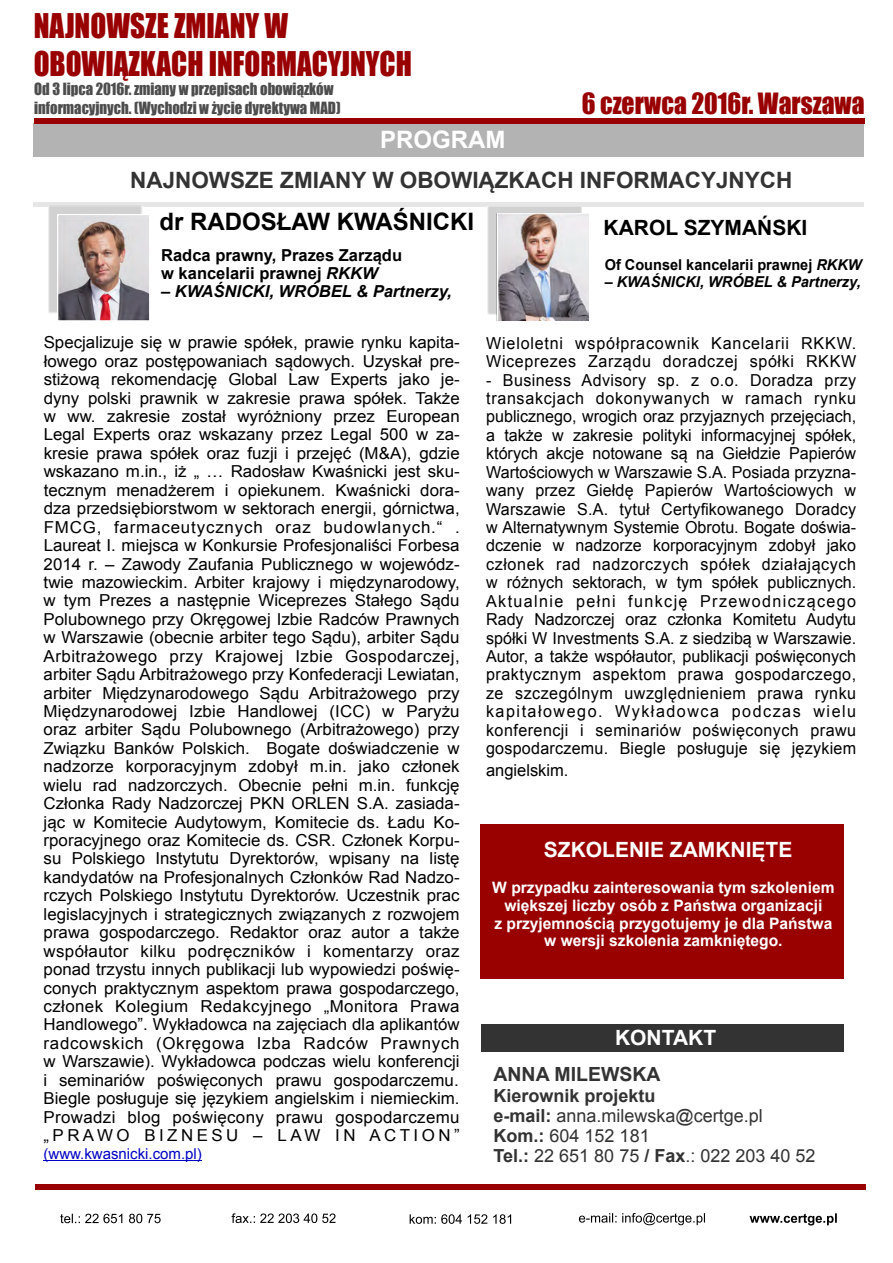
<style>
.page{position:relative;width:893px;height:1263px;background:#fff}
.page>*{position:absolute;margin:0;border:0;box-sizing:border-box;transform-origin:0 0}
.t1{font:31.35px/38.1px "Impact";color:#900;scale:.93 1}
.t2{font:26.85px "Impact";color:#900;scale:.95 1}
.t3{font:700 24px "Arial";color:#000}
.t4{font:700 24px "Arial";color:#fff}
.t5{font:700 22.5px "Arial";color:#333}
.t6{font:700 21px "Arial";color:#fff}
.t7{font:700 21px "Arial";color:#000}
.t8{font:700 19.5px "Arial";color:#333}
.t9{font:18px/20.1px "Arial";color:#333}
.t10{font:16.5px/18.5px "Arial";letter-spacing:.04em;color:#000;text-align:justify}
.t11{font:700 16.5px/18.5px "Arial";color:#000}
.t12{font:italic 700 16.5px "Arial";color:#000}
.t13{font:16.5px "Arial";color:#000}
.t14{font:700 15.75px/17.5px "Arial";color:#fff;text-align:center}
.t15{font:15.45px/18.9px "Impact";color:#4d4d4d;scale:.95 1}
.t16{font:700 15px "Arial";color:#000}
.t17{font:italic 700 15px "Arial";color:#000}
.t18{font:15px "Arial";color:#0000c4}
.s1{font-style:italic}
.s2{font-weight:700}
</style>
<div class="page">
<hr style="left:34px;top:202px;width:830px;height:4px;background:#e6e6e6">
<div style="left:34px;top:124px;width:830px;height:33px;background:#b3b3b3"></div>
<div style="left:34px;top:119px;width:831px;height:5px;background:#900"></div>
<img style="left:48px;top:205px;width:94px;height:108px">
<img style="left:59px;top:216px;width:89px;height:103px">
<div style="left:57px;top:214px;width:93px;height:107px;border:1px solid #fff"></div>
<svg style="left:60px;top:1214px;width:101px;height:9px"></svg>
<svg style="left:232px;top:1213px;width:103px;height:10px"></svg>
<svg style="left:410px;top:1214px;width:101px;height:10px"></svg>
<svg style="left:579px;top:1213px;width:126px;height:12px"></svg>
<svg style="left:749px;top:1213px;width:88px;height:12px"></svg>
<hr style="left:44px;top:1160px;width:158px;height:1px;background:#0000c4">
<img style="left:487px;top:206px;width:94px;height:109px">
<img style="left:497px;top:213px;width:92px;height:107px">
<div style="left:481px;top:824px;width:363px;height:154px;background:#900"></div>
<div style="left:481px;top:1024px;width:362px;height:28px;background:#333"></div>
<div style="left:36px;top:1185px;width:830px;height:5px;background:#900"></div>
<h1 class="t1" style="left:34px;top:8px;width:408px">NAJNOWSZE ZMIANY W<br>OBOWIĄZKACH INFORMACYJNYCH</h1>
<p class="t15" style="left:34px;top:80px;width:324px">Od 3 lipca 2016r. zmiany w przepisach obowiązków informacyjnych. (Wychodzi w życie dyrektywa MAD)</p>
<h2 class="t2" style="left:582px;top:93px;width:299px">6 czerwca 2016r. Warszawa</h2>
<h3 class="t4" style="left:380px;top:131px;width:127px">PROGRAM</h3>
<h3 class="t5" style="left:130px;top:171px;width:664px">NAJNOWSZE ZMIANY W OBOWIĄZKACH INFORMACYJNYCH</h3>
<h3 class="t3" style="left:159px;top:213px;width:316px">dr RADOSŁAW KWAŚNICKI</h3>
<p class="t11" style="left:161px;top:247px;width:242px">Radca prawny, Prazes Zarządu w kancelarii prawnej <span class="s1">RKKW</span></p>
<p class="t12" style="left:161px;top:285px;width:292px">– KWAŚNICKI, WRÓBEL &amp; Partnerzy,</p>
<p class="t10" style="left:44px;top:335px;width:418px">Specjalizuje się w prawie spółek, prawie rynku kapita&shy;łowego oraz postępowaniach sądowych. Uzyskał pre&shy;stiżową rekomendację Global Law Experts jako je&shy;dyny polski prawnik w zakresie prawa spółek. Także w ww. zakresie został wyróżniony przez European Legal Experts oraz wskazany przez Legal 500 w za&shy;kresie prawa spółek oraz fuzji i przejęć (M&amp;A), gdzie wskazano m.in., iż „ … Radosław Kwaśnicki jest sku&shy;tecznym menadżerem i opiekunem. Kwaśnicki dora&shy;dza przedsiębiorstwom w sektorach energii, górnictwa, FMCG, farmaceutycznych oraz budowlanych.“ .<br>Laureat I. miejsca w Konkursie Profesjonaliści Forbesa 2014 r. – Zawody Zaufania Publicznego w wojewódz&shy;twie mazowieckim. Arbiter krajowy i międzynarodowy, w tym Prezes a następnie Wiceprezes Stałego Sądu Polubownego przy Okręgowej Izbie Radców Prawnych w Warszawie (obecnie arbiter tego Sądu), arbiter Sądu Arbitrażowego przy Krajowej Izbie Gospodarczej, arbiter Sądu Arbitrażowego przy Konfederacji Lewiatan, arbiter Międzynarodowego Sądu Arbitrażowego przy Międzynarodowej Izbie Handlowej (ICC) w Paryżu oraz arbiter Sądu Polubownego (Arbitrażowego) przy Związku Banków Polskich. Bogate doświadczenie w nadzorze korporacyjnym zdobył m.in. jako członek wielu rad nadzorczych. Obecnie pełni m.in. funkcję Członka Rady Nadzorczej PKN ORLEN S.A. zasiada&shy;jąc w Komitecie Audytowym, Komitecie ds. Ładu Ko&shy;rporacyjnego oraz Komitecie ds. CSR. Członek Korpu&shy;su Polskiego Instytutu Dyrektorów, wpisany na listę kandydatów na Profesjonalnych Członków Rad Nadzo&shy;rczych Polskiego Instytutu Dyrektorów. Uczestnik prac legislacyjnych i strategicznych związanych z rozwojem prawa gospodarczego. Redaktor oraz autor a także współautor kilku podręczników i komentarzy oraz ponad trzystu innych publikacji lub wypowiedzi poświę&shy;conych praktycznym aspektom prawa gospodarczego, członek Kolegium Redakcyjnego „Monitora Prawa Handlowego”. Wykładowca na zajęciach dla aplikantów radcowskich (Okręgowa Izba Radców Prawnych w Warszawie). Wykładowca podczas wielu konferencji i seminariów poświęconych prawu gospodarczemu.<br>Biegle posługuje się językiem angielskim i niemieckim.<br>Prowadzi blog poświęcony prawu gospodarczemu „PRAWO BIZNESU – LAW IN ACTION”</p>
<p class="t18" style="left:44px;top:1148px;width:160px">(www.kwasnicki.com.pl)</p>
<p class="t7" style="left:604px;top:220px;width:205px">KAROL SZYMAŃSKI</p>
<p class="t16" style="left:605px;top:259px;width:258px">Of Counsel kancelarii prawnej <span class="s1">RKKW</span></p>
<p class="t17" style="left:605px;top:276px;width:258px">– KWAŚNICKI, WRÓBEL &amp; Partnerzy,</p>
<p class="t10" style="left:486px;top:335px;width:372px">Wieloletni współpracownik Kancelarii RKKW.<br>Wiceprezes Zarządu doradczej spółki RKKW</p>
<p class="t10" style="left:486px;top:372px;width:372px">- Business Advisory sp. z o.o. Doradza przy transakcjach dokonywanych w ramach rynku publicznego, wrogich oraz przyjaznych przejęciach, a także w zakresie polityki informacyjnej spółek, których akcje notowane są na Giełdzie Papierów Wartościowych w Warszawie S.A. Posiada przyzna&shy;wany przez Giełdę Papierów Wartościowych w Warszawie S.A. tytuł Certyfikowanego Doradcy w Alternatywnym Systemie Obrotu. Bogate doświa&shy;dczenie w nadzorze korporacyjnym zdobył jako członek rad nadzorczych spółek działających w różnych sektorach, w tym spółek publicznych.<br>Aktualnie pełni funkcję Przewodniczącego Rady Nadzorczej oraz członka Komitetu Audytu spółki W Investments S.A. z siedzibą w Warszawie.<br>Autor, a także współautor, publikacji poświęconych praktycznym aspektom prawa gospodarczego, ze szczególnym uwzględnieniem prawa rynku kapitałowego. Wykładowca podczas wielu konferencji i seminariów poświęconych prawu gospodarczemu. Biegle posługuje się językiem</p>
<p class="t13" style="left:486px;top:764px;width:84px">angielskim.</p>
<p class="t6" style="left:544px;top:842px;width:250px">SZKOLENIE ZAMKNIĘTE</p>
<p class="t14" style="left:492px;top:880px;width:344px">W przypadku zainteresowania tym szkoleniem większej liczby osób z Państwa organizacji<br>z przyjemnością przygotujemy je dla Państwa w wersji szkolenia zamkniętego.</p>
<p class="t6" style="left:615px;top:1029px;width:103px">KONTAKT</p>
<p class="t8" style="left:493px;top:1066px;width:169px">ANNA MILEWSKA</p>
<p class="t9" style="left:494px;top:1087px;width:323px"><span class="s2">Kierownik projektu<br>e-mail:</span> anna.milewska@certge.pl<br><span class="s2">Kom.:</span> 604 152 181<br><span class="s2">Tel.:</span> 22 651 80 75 <span class="s2">/ Fax</span>.: 022 203 40 52</p>
</div>
